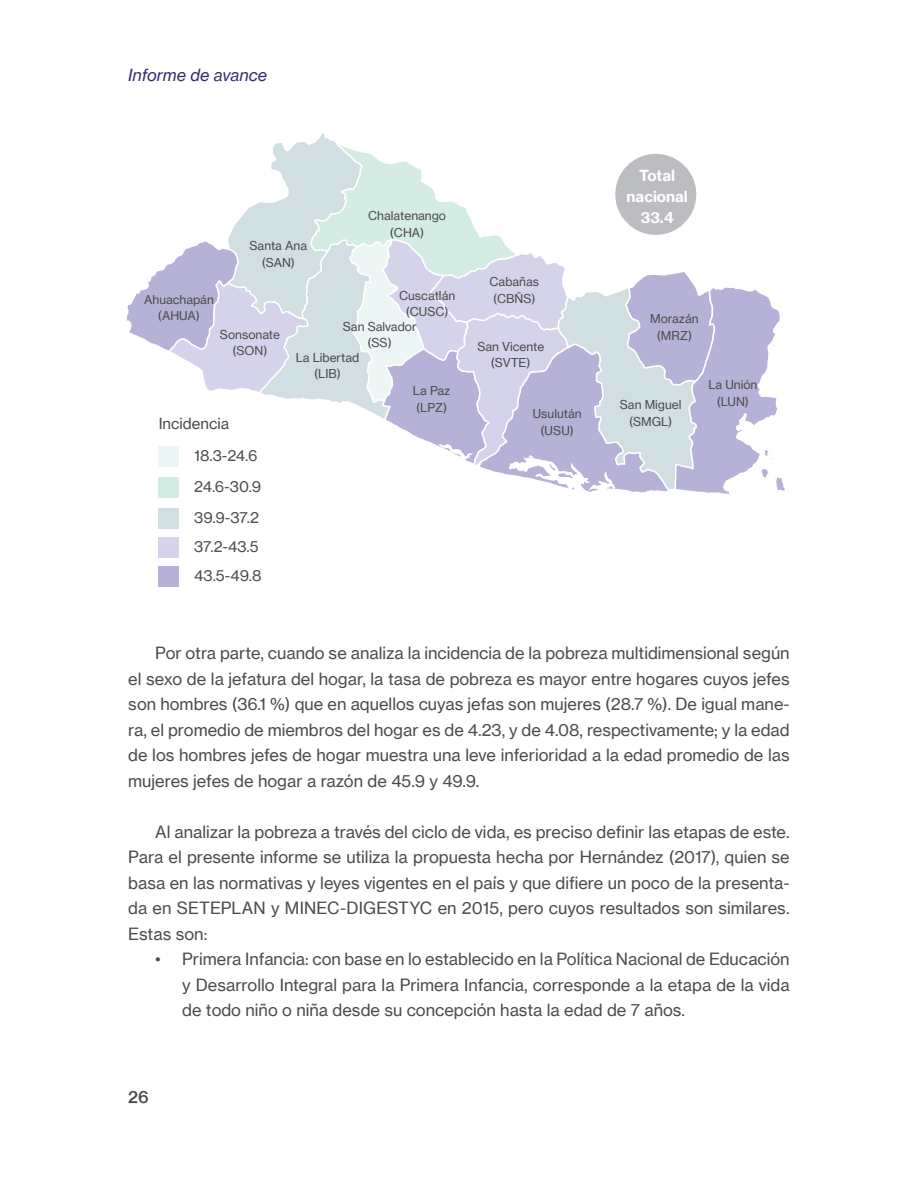
<style>
.page{position:relative;width:918px;height:1188px;background:#fff}
.page>*{position:absolute;margin:0;border:0;box-sizing:border-box;transform-origin:0 0}
.t1{font:16.5px/25.5px "N Haas Grotesk TX Pro";color:#4b4c4d;text-align:justify}
.t2{font:italic 16.5px "N Haas Grotesk TX Pro";color:#312d72}
.t3{font:16.5px "N Haas Grotesk TX Pro 65 Md";color:#4b4c4d}
.t4{font:15px/31.3px "N Haas Grotesk TX Pro";color:#4b4c4d}
.t5{font:700 15px/21px "N Haas Grotesk TX Pro";color:#fff;text-align:center}
.t6{font:12px/16.5px "N Haas Grotesk TX Pro";color:#4b4c4d;text-align:center}
</style>
<div class="page">
<svg style="left:127px;top:133px;width:658px;height:384px"></svg>
<div style="left:615px;top:154px;width:81px;height:81px;background:#bcbdc0;border-radius:50%"></div>
<div style="left:159px;top:446px;width:20px;height:20px;background:#ebf6f5"></div>
<div style="left:159px;top:477px;width:20px;height:21px;background:#d4ece4"></div>
<div style="left:159px;top:509px;width:20px;height:20px;background:#d1dee2"></div>
<div style="left:159px;top:538px;width:20px;height:20px;background:#d5d3e9"></div>
<div style="left:159px;top:567px;width:20px;height:20px;background:#b6b2d7"></div>
<p class="t2" style="left:128px;top:65px;width:141px">Informe de avance</p>
<p class="t6" style="left:250px;top:238px;width:59px">Santa Ana (SAN)</p>
<p class="t6" style="left:368px;top:207px;width:79px">Chalatenango (CHA)</p>
<p class="t6" style="left:144px;top:291px;width:71px">Ahuachapán (AHUA)</p>
<p class="t6" style="left:220px;top:326px;width:62px">Sonsonate (SON)</p>
<p class="t4" style="left:194px;top:408px;width:68px;text-indent:-35px">Incidencia<br>18.3-24.6<br>24.6-30.9<br>39.9-37.2</p>
<p class="t4" style="left:194px;top:532px;width:69px;line-height:29px">37.2-43.5<br>43.5-49.8</p>
<p class="t6" style="left:399px;top:287px;width:58px">Cuscatlán (CUSC)</p>
<p class="t6" style="left:343px;top:318px;width:75px">San Salvador (SS)</p>
<p class="t6" style="left:296px;top:349px;width:65px">La Libertad (LIB)</p>
<p class="t6" style="left:413px;top:383px;width:39px;text-align:left">La Paz (LPZ)</p>
<p class="t5" style="left:627px;top:165px;width:63px">Total nacional<br>33.4</p>
<p class="t6" style="left:490px;top:273px;width:51px;text-align:left">Cabañas (CBÑS)</p>
<p class="t6" style="left:477px;top:338px;width:68px">San Vicente (SVTE)</p>
<p class="t6" style="left:650px;top:311px;width:50px">Morazán (MRZ)</p>
<p class="t6" style="left:533px;top:406px;width:50px">Usulután (USU)</p>
<p class="t6" style="left:620px;top:397px;width:63px">San Miguel (SMGL)</p>
<p class="t6" style="left:708px;top:376px;width:51px">La Unión (LUN)</p>
<p class="t1" style="left:128px;top:641px;width:663px;text-indent:27px">Por otra parte, cuando se analiza la incidencia de la pobreza multidimensional según el sexo de la jefatura del hogar, la tasa de pobreza es mayor entre hogares cuyos jefes son hombres (36.1 %) que en aquellos cuyas jefas son mujeres (28.7 %). De igual mane&shy;ra, el promedio de miembros del hogar es de 4.23, y de 4.08, respectivamente; y la edad de los hombres jefes de hogar muestra una leve inferioridad a la edad promedio de las mujeres jefes de hogar a razón de 45.9 y 49.9.</p>
<p class="t1" style="left:128px;top:819px;width:663px;text-indent:27px">Al analizar la pobreza a través del ciclo de vida, es preciso definir las etapas de este.<br>Para el presente informe se utiliza la propuesta hecha por Hernández (2017), quien se basa en las normativas y leyes vigentes en el país y que difiere un poco de la presenta&shy;da en SETEPLAN y MINEC-DIGESTYC en 2015, pero cuyos resultados son similares.<br>Estas son:</p>
<p class="t1" style="left:182px;top:947px;width:609px;text-indent:-27px">• Primera Infancia: con base en lo establecido en la Política Nacional de Educación y Desarrollo Integral para la Primera Infancia, corresponde a la etapa de la vida de todo niño o niña desde su concepción hasta la edad de 7 años.</p>
<p class="t3" style="left:128px;top:1086px;width:22px">26</p>
</div>
